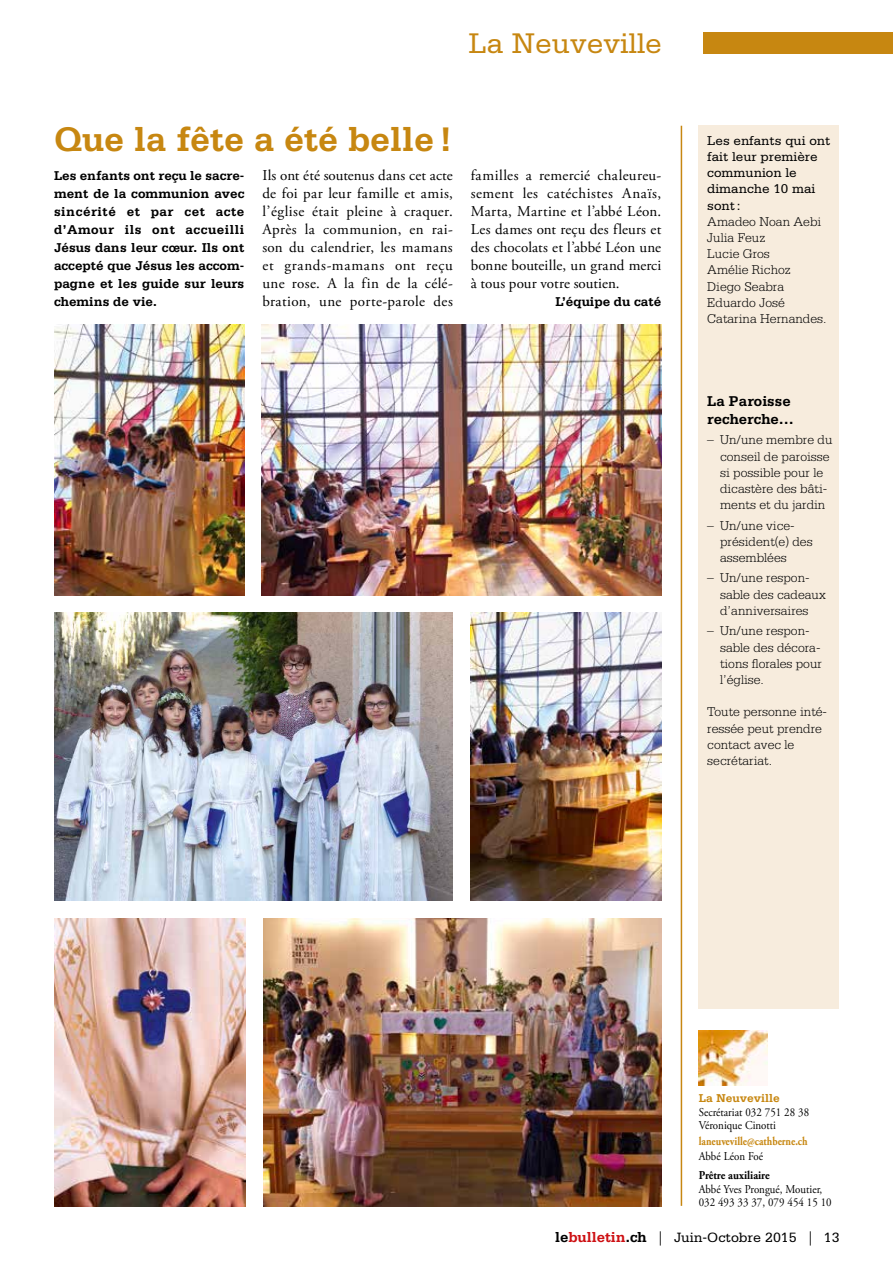
<style>
.page{position:relative;width:893px;height:1263px;background:#fff}
.page>*{position:absolute;margin:0;border:0;box-sizing:border-box;transform-origin:0 0}
.t1{font:700 36px "Serifa";color:#c78711}
.t2{font:30px "Serifa";color:#c78711}
.t3{font:15px/18px "Adobe Garamond Pro";letter-spacing:.015em;color:#000;text-align:justify}
.t4{font:700 15px/18px "Serifa";color:#000}
.t5{font:14.25px "Serifa";color:#000}
.t6{font:300 13.5px/16.2px "Serifa";color:#000}
.t7{font:700 13.5px/18px "Serifa";color:#000;text-align:justify}
.t8{font:13.5px/16.2px "Serifa";color:#000}
.t9{font:12px/13.5px "Adobe Garamond Pro";color:#000;scale:.91 1}
.t10{font:700 12px "Adobe Garamond Pro";color:#c78711;scale:.84 1}
.t11{font:700 12px "Adobe Garamond Pro";color:#000;scale:.91 1}
.t12{font:700 12px "Serifa";color:#c78711}
.s1{font-weight:700;font-size:15px}
.s2{font-weight:700;font-size:15px;color:#cd1013}
.s3{font-family:"Adobe Garamond Pro"}
</style>
<div class="page">
<div style="left:703px;top:33px;width:190px;height:21px;background:#c78711"></div>
<hr style="left:681px;top:126px;width:1px;height:1080px;background:#c78711">
<div style="left:699px;top:126px;width:140px;height:883px;background:#f7ecdd"></div>
<img style="left:699px;top:1030px;width:68px;height:56px">
<img style="left:54px;top:612px;width:399px;height:288px">
<img style="left:54px;top:918px;width:191px;height:288px">
<img style="left:54px;top:324px;width:190px;height:272px">
<img style="left:262px;top:324px;width:399px;height:272px">
<img style="left:470px;top:612px;width:191px;height:288px">
<img style="left:263px;top:918px;width:399px;height:288px">
<h2 class="t2" style="left:468px;top:27px;width:195px">La Neuveville</h2>
<h1 class="t1" style="left:54px;top:118px;width:400px">Que la fête a été belle!</h1>
<p class="t8" style="left:707px;top:132px;width:125px">Les enfants qui ont fait leur première communion le dimanche 10 mai sont:</p>
<p class="t6" style="left:707px;top:213px;width:121px">Amadeo Noan Aebi<br>Julia Feuz<br>Lucie Gros<br>Amélie Richoz<br>Diego Seabra<br>Eduardo José<br>Catarina Hernandes.</p>
<p class="t7" style="left:54px;top:166px;width:192px">Les enfants ont reçu le sacre&shy;ment de la communion avec sincérité et par cet acte d’Amour ils ont accueilli Jésus dans leur cœur. Ils ont accepté que Jésus les accom&shy;pagne et les guide sur leurs chemins de vie.</p>
<p class="t3" style="left:262px;top:167px;width:192px">Ils ont été soutenus dans cet acte de foi par leur famille et amis, l’église était pleine à craquer.<br>Après la communion, en rai&shy;son du calendrier, les mamans et grands-mamans ont reçu une rose. A la fin de la célé&shy;bration, une porte-parole des</p>
<p class="t3" style="left:471px;top:167px;width:192px">familles a remercié chaleureu&shy;sement les catéchistes Anaïs, Marta, Martine et l’abbé Léon.<br>Les dames ont reçu des fleurs et des chocolats et l’abbé Léon une bonne bouteille, un grand merci à tous pour votre soutien.</p>
<p class="t7" style="left:555px;top:292px;width:107px">L’équipe du caté</p>
<p class="t4" style="left:707px;top:392px;width:88px">La Paroisse recherche…</p>
<p class="t6" style="left:720px;top:432px;width:114px;text-indent:-13px">– Un/une membre du conseil de paroisse si possible pour le dicastère des bâti&shy;ments et du jardin</p>
<p class="t6" style="left:720px;top:517px;width:94px;text-indent:-13px">– Un/une vice&shy;président(e) des assemblées</p>
<p class="t6" style="left:720px;top:570px;width:107px;text-indent:-13px">– Un/une respon&shy;sable des cadeaux d’anniversaires</p>
<p class="t6" style="left:720px;top:623px;width:103px;text-indent:-13px">– Un/une respon&shy;sable des décora&shy;tions florales pour l’église.</p>
<p class="t6" style="left:707px;top:704px;width:121px">Toute personne inté&shy;ressée peut prendre contact avec le secrétariat.</p>
<p class="t12" style="left:699px;top:1091px;width:83px">La Neuveville</p>
<p class="t9" style="left:699px;top:1105px;width:123px">Secrétariat 032 751 28 38<br>Véronique Cinotti</p>
<p class="t10" style="left:699px;top:1134px;width:131px">laneuveville@cathberne.ch</p>
<p class="t9" style="left:699px;top:1150px;width:72px">Abbé Léon Foé</p>
<p class="t11" style="left:699px;top:1168px;width:79px">Prêtre auxiliaire</p>
<p class="t9" style="left:699px;top:1183px;width:148px">Abbé Yves Prongué, Moutier,<br>032 493 33 37, 079 454 15 10</p>
<p class="t5" style="left:555px;top:1230px;width:286px"><span class="s1">le</span><span class="s2">bulletin</span><span class="s1">.ch</span> <span class="s3">|</span> Juin-Octobre 2015 <span class="s3">|</span> 13</p>
</div>
